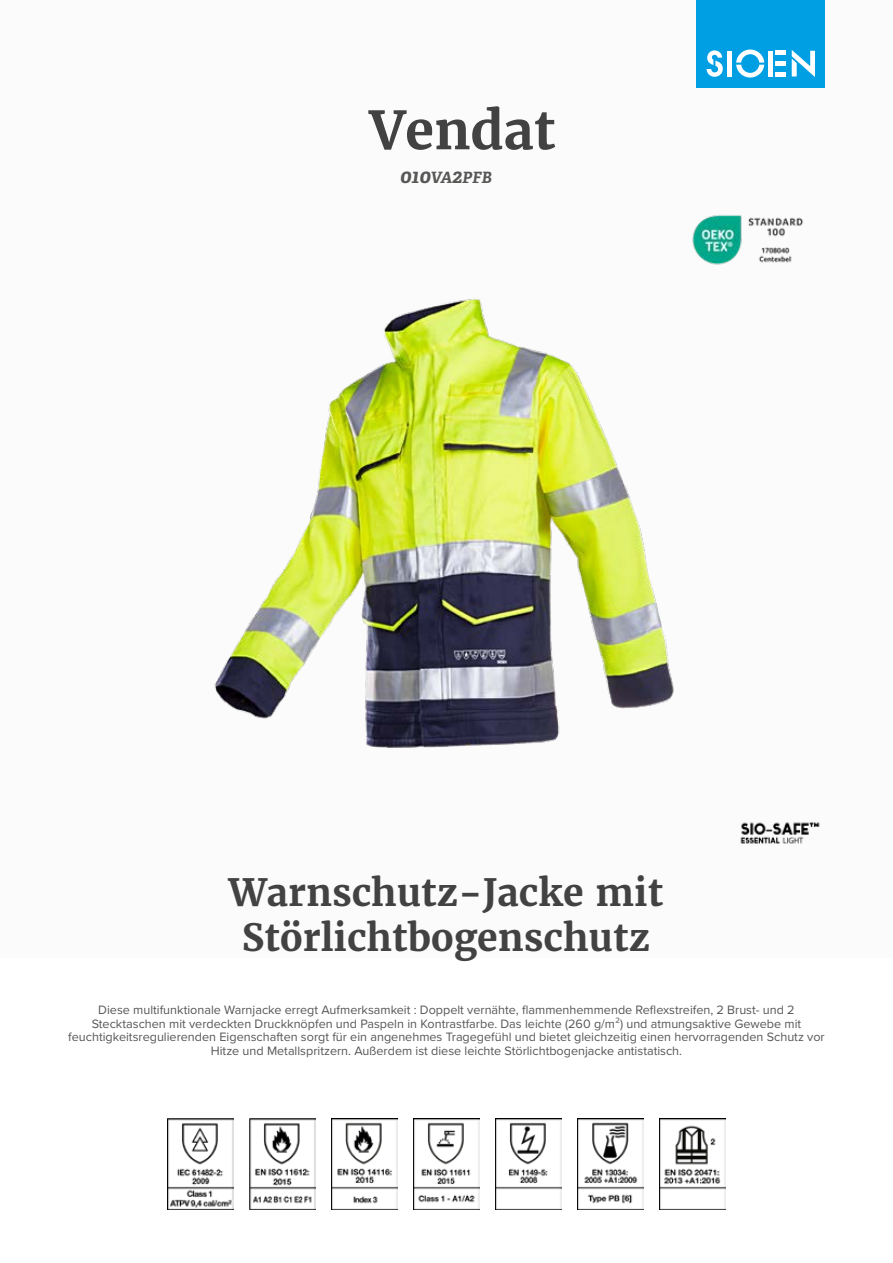
<style>
.page{position:relative;width:893px;height:1263px;background:#fff}
.page>*{position:absolute;margin:0;border:0;box-sizing:border-box;transform-origin:0 0}
.t1{font:700 52.5px "Merriweather";color:#424242}
.t2{font:700 37.5px/45px "Merriweather";color:#424242;text-align:center}
.t3{font:italic 700 15.6px "Adelle";color:#575756}
.t4{font:12.6px/13.6px "Proxima Nova";color:#575756;text-align:center}
.s1{font-size:19.5px}
</style>
<div class="page">
<div style="left:0;top:0;width:893px;height:957px;background:#fbfbfb"></div>
<div style="left:697px;top:0;width:128px;height:88px;background:#009fe3"></div>
<svg style="left:707px;top:50px;width:16px;height:27px"></svg>
<svg style="left:736px;top:50px;width:28px;height:28px"></svg>
<div style="left:727px;top:51px;width:5px;height:26px;background:#fff"></div>
<div style="left:768px;top:51px;width:5px;height:26px;background:#fff"></div>
<div style="left:775px;top:72px;width:11px;height:5px;background:#fff"></div>
<div style="left:775px;top:61px;width:11px;height:5px;background:#fff"></div>
<hr style="left:775px;top:51px;width:11px;height:4px;background:#fff">
<svg style="left:792px;top:50px;width:23px;height:27px"></svg>
<img style="left:740px;top:822px;width:80px;height:22px">
<img style="left:692px;top:215px;width:112px;height:50px">
<img style="left:167px;top:1118px;width:66px;height:92px">
<img style="left:249px;top:1118px;width:67px;height:92px">
<img style="left:331px;top:1118px;width:66px;height:92px">
<img style="left:413px;top:1118px;width:67px;height:92px">
<img style="left:495px;top:1118px;width:67px;height:92px">
<img style="left:577px;top:1118px;width:67px;height:92px">
<img style="left:659px;top:1118px;width:67px;height:92px">
<img style="left:214px;top:299px;width:460px;height:449px">
<h1 class="t1" style="left:369px;top:97px;width:188px">Vendat</h1>
<p class="t3" style="left:400px;top:168px;width:93px"><span class="s1">010</span>VA<span class="s1">2</span>PFB</p>
<h2 class="t2" style="left:229px;top:869px;width:436px">Warnschutz-Jacke mit<br>Störlichtbogenschutz</h2>
<p class="t4" style="left:68px;top:1002px;width:758px">Diese multifunktionale Warnjacke erregt Aufmerksamkeit : Doppelt vernähte, flammenhemmende Reflexstreifen, 2 Brust- und 2<br>Stecktaschen mit verdeckten Druckknöpfen und Paspeln in Kontrastfarbe. Das leichte (260 g/m²) und atmungsaktive Gewebe mit feuchtigkeitsregulierenden Eigenschaften sorgt für ein angenehmes Tragegefühl und bietet gleichzeitig einen hervorragenden Schutz vor Hitze und Metallspritzern. Außerdem ist diese leichte Störlichtbogenjacke antistatisch.</p>
</div>
